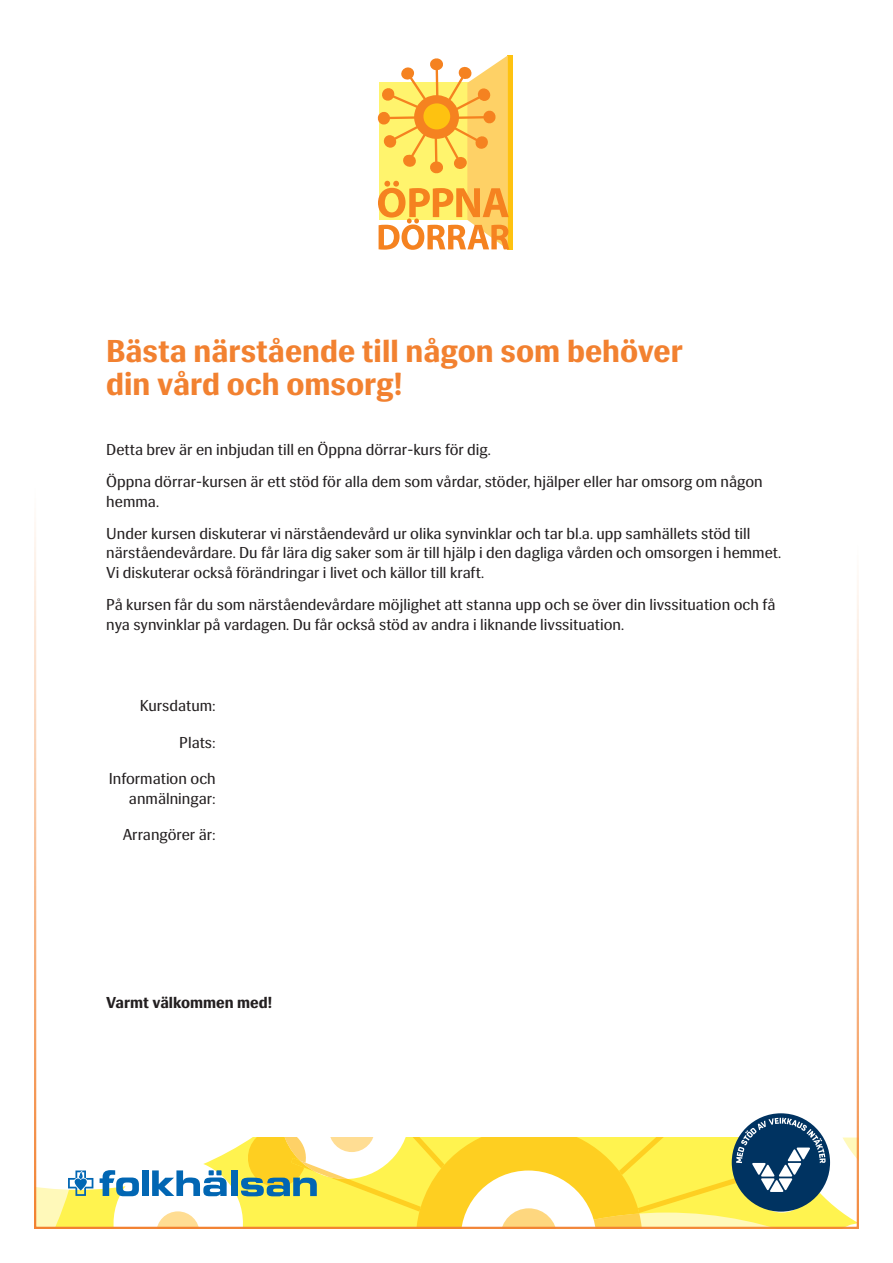
<style>
.page{position:relative;width:893px;height:1263px;background:#fff}
.page>*{position:absolute;margin:0;border:0;box-sizing:border-box;transform-origin:0 0}
.t1{font:700 31.5px/33px "Siri";color:#f28130}
.t2{font:15.75px/19.5px "Siri";color:#231f20}
.t3{font:700 15.75px "Siri";color:#231f20}
</style>
<div class="page">
<svg style="left:34px;top:1113px;width:825px;height:116px"></svg>
<div style="left:508px;top:55px;width:5px;height:194px;background:#fec210"></div>
<svg style="left:377px;top:55px;width:132px;height:195px"></svg>
<div style="left:423px;top:103px;width:27px;height:26px;background:#fec210;border-radius:50%"></div>
<h1 class="t1" style="left:106px;top:335px;width:578px">Bästa närstående till någon som behöver din vård och omsorg!</h1>
<p class="t2" style="left:106px;top:434px;width:658px;line-height:32.2px">Detta brev är en inbjudan till en Öppna dörrar-kurs för dig.<br>Öppna dörrar-kursen är ett stöd för alla dem som vårdar, stöder, hjälper eller har omsorg om någon</p>
<p class="t2" style="left:106px;top:485px;width:646px;line-height:32.2px">hemma.<br>Under kursen diskuterar vi närståendevård ur olika synvinklar och tar bl.a. upp samhällets stöd till</p>
<p class="t2" style="left:106px;top:543px;width:676px">närståendevårdare. Du får lära dig saker som är till hjälp i den dagliga vården och omsorgen i hemmet.<br>Vi diskuterar också förändringar i livet och källor till kraft.</p>
<p class="t2" style="left:106px;top:595px;width:671px">På kursen får du som närståendevårdare möjlighet att stanna upp och se över din livssituation och få nya synvinklar på vardagen. Du får också stöd av andra i liknande livssituation.</p>
<p class="t2" style="left:140px;top:696px;width:77px">Kursdatum:</p>
<p class="t2" style="left:179px;top:733px;width:38px">Plats:</p>
<p class="t2" style="left:109px;top:769px;width:108px;text-align:right">Information och anmälningar:</p>
<p class="t2" style="left:123px;top:825px;width:95px">Arrangörer är:</p>
<p class="t3" style="left:106px;top:994px;width:167px">Varmt välkommen med!</p>
</div>
